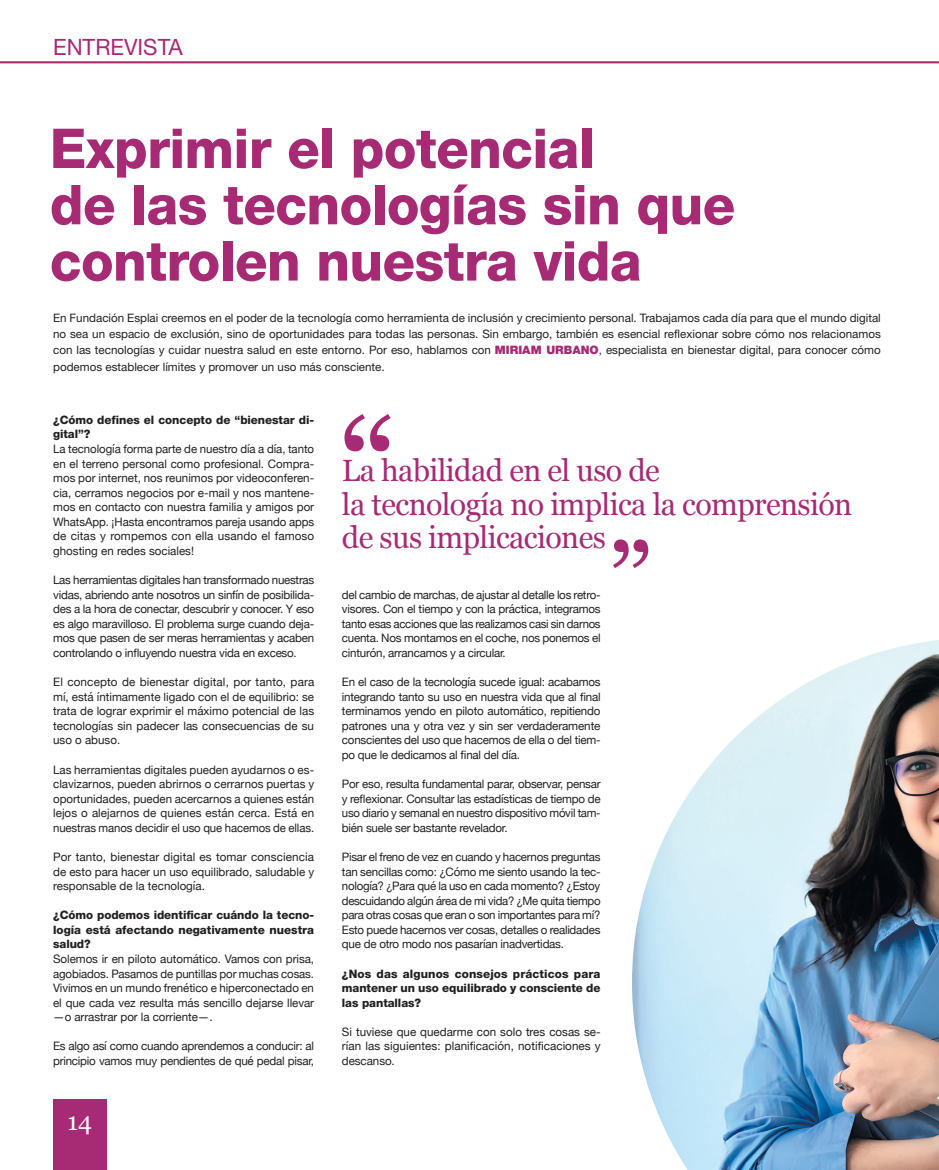
<style>
.page{position:relative;width:939px;height:1170px;background:#fff}
.page>*{position:absolute;margin:0;border:0;box-sizing:border-box;transform-origin:0 0}
.t1{font:800 55px/56.2px "Helvetica Neue";letter-spacing:-.01em;color:#a72a74}
.t2{font:30.75px/33.8px "Georgia";letter-spacing:-.02em;color:#a72a74}
.t3{font:25px "Georgia";color:#fff}
.t4{font:22.5px "Helvetica Neue";color:#a72a74}
.t5{font:11.62px/14.6px "Helvetica Neue";letter-spacing:-.02em;color:#231f20;text-align:justify}
.t6{font:11.62px/16.2px "Helvetica Neue";color:#231f20;text-align:justify}
.t7{font:800 11.62px/14.6px "Helvetica Neue";letter-spacing:-.005em;color:#231f20;text-align:justify}
.s1{font-weight:900;color:#a72a74}
</style>
<div class="page">
<div style="left:53px;top:1098px;width:53px;height:71px;background:#a72a74"></div>
<hr style="left:0;top:61px;width:939px;height:2px;background:#a72a74">
<svg style="left:344px;top:414px;width:47px;height:37px"></svg>
<svg style="left:613px;top:539px;width:35px;height:29px"></svg>
<img style="left:632px;top:640px;width:307px;height:529px">
<h3 class="t4" style="left:53px;top:33px;width:131px">ENTREVISTA</h3>
<h1 class="t1" style="left:50px;top:120px;width:687px">Exprimir el potencial<br>de las tecnologías sin que controlen nuestra vida</h1>
<p class="t6" style="left:53px;top:309px;width:829px">En Fundación Esplai creemos en el poder de la tecnología como herramienta de inclusión y crecimiento personal. Trabajamos cada día para que el mundo digital no sea un espacio de exclusión, sino de oportunidades para todas las personas. Sin embargo, también es esencial reflexionar sobre cómo nos relacionamos con las tecnologías y cuidar nuestra salud en este entorno. Por eso, hablamos con <span class="s1">MIRIAM URBANO</span>, especialista en bienestar digital, para conocer cómo podemos establecer límites y promover un uso más consciente.</p>
<p class="t7" style="left:53px;top:412px;width:263px">¿Cómo defines el concepto de “bienestar di&shy;gital”?</p>
<p class="t5" style="left:53px;top:442px;width:263px">La tecnología forma parte de nuestro día a día, tanto en el terreno personal como profesional. Compra&shy;mos por internet, nos reunimos por videoconferen&shy;cia, cerramos negocios por e-mail y nos mantene&shy;mos en contacto con nuestra familia y amigos por WhatsApp. ¡Hasta encontramos pareja usando apps de citas y rompemos con ella usando el famoso ghosting en redes sociales!</p>
<p class="t5" style="left:53px;top:573px;width:263px">Las herramientas digitales han transformado nuestras vidas, abriendo ante nosotros un sinfín de posibilida&shy;des a la hora de conectar, descubrir y conocer. Y eso es algo maravilloso. El problema surge cuando deja&shy;mos que pasen de ser meras herramientas y acaben controlando o influyendo nuestra vida en exceso.</p>
<p class="t5" style="left:53px;top:675px;width:263px">El concepto de bienestar digital, por tanto, para mí, está íntimamente ligado con el de equilibrio: se trata de lograr exprimir el máximo potencial de las tecnologías sin padecer las consecuencias de su uso o abuso.</p>
<p class="t5" style="left:53px;top:762px;width:263px">Las herramientas digitales pueden ayudarnos o es&shy;clavizarnos, pueden abrirnos o cerrarnos puertas y oportunidades, pueden acercarnos a quienes están lejos o alejarnos de quienes están cerca. Está en nuestras manos decidir el uso que hacemos de ellas.</p>
<p class="t5" style="left:53px;top:850px;width:263px">Por tanto, bienestar digital es tomar consciencia de esto para hacer un uso equilibrado, saludable y responsable de la tecnología.</p>
<p class="t7" style="left:53px;top:907px;width:263px">¿Cómo podemos identificar cuándo la tecno&shy;logía está afectando negativamente nuestra salud?</p>
<p class="t5" style="left:53px;top:952px;width:263px">Solemos ir en piloto automático. Vamos con prisa, agobiados. Pasamos de puntillas por muchas cosas.<br>Vivimos en un mundo frenético e hiperconectado en el que cada vez resulta más sencillo dejarse llevar —o arrastrar por la corriente—.</p>
<p class="t5" style="left:53px;top:1039px;width:263px">Es algo así como cuando aprendemos a conducir: al principio vamos muy pendientes de qué pedal pisar,</p>
<h3 class="t3" style="left:67px;top:1102px;width:26px">14</h3>
<h2 class="t2" style="left:342px;top:452px;width:512px">La habilidad en el uso de<br>la tecnología no implica la comprensión de sus implicaciones</h2>
<p class="t5" style="left:342px;top:588px;width:260px">del cambio de marchas, de ajustar al detalle los retro&shy;visores. Con el tiempo y con la práctica, integramos tanto esas acciones que las realizamos casi sin darnos cuenta. Nos montamos en el coche, nos ponemos el cinturón, arrancamos y a circular.</p>
<p class="t5" style="left:342px;top:675px;width:260px">En el caso de la tecnología sucede igual: acabamos integrando tanto su uso en nuestra vida que al final terminamos yendo en piloto automático, repitiendo patrones una y otra vez y sin ser verdaderamente conscientes del uso que hacemos de ella o del tiem&shy;po que le dedicamos al final del día.</p>
<p class="t5" style="left:342px;top:777px;width:260px">Por eso, resulta fundamental parar, observar, pensar y reflexionar. Consultar las estadísticas de tiempo de uso diario y semanal en nuestro dispositivo móvil tam&shy;bién suele ser bastante revelador.</p>
<p class="t5" style="left:342px;top:850px;width:260px">Pisar el freno de vez en cuando y hacernos preguntas tan sencillas como: ¿Cómo me siento usando la tec&shy;nología? ¿Para qué la uso en cada momento? ¿Estoy descuidando algún área de mi vida? ¿Me quita tiempo para otras cosas que eran o son importantes para mí?<br>Esto puede hacernos ver cosas, detalles o realidades que de otro modo nos pasarían inadvertidas.</p>
<p class="t7" style="left:342px;top:966px;width:260px">¿Nos das algunos consejos prácticos para mantener un uso equilibrado y consciente de las pantallas?</p>
<p class="t5" style="left:342px;top:1024px;width:260px">Si tuviese que quedarme con solo tres cosas se&shy;rían las siguientes: planificación, notificaciones y descanso.</p>
</div>
